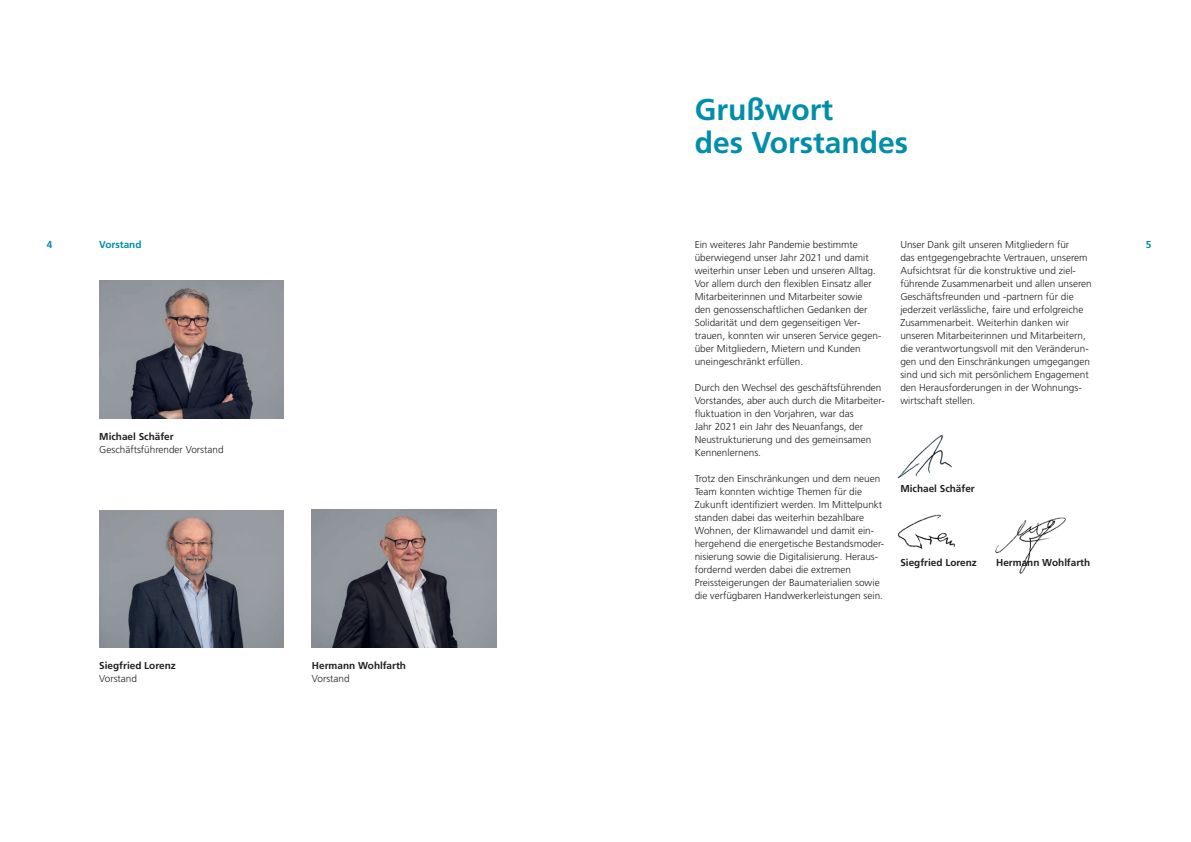
<style>
.page{position:relative;width:1191px;height:842px;background:#fff}
.page>*{position:absolute;margin:0;border:0;box-sizing:border-box;transform-origin:0 0}
.t1{font:700 30px/33px "Frutiger LT Pro";color:#018ea9}
.t2{font:300 10px/13px "Frutiger LT Pro";color:#231f20}
.t3{font:700 10px "Frutiger LT Pro";color:#231f20}
.t4{font:700 10px "Frutiger LT Pro";color:#018ea9}
</style>
<div class="page">
<img style="left:99px;top:281px;width:184px;height:137px">
<img style="left:99px;top:510px;width:184px;height:138px">
<img style="left:312px;top:510px;width:184px;height:137px">
<img style="left:897px;top:435px;width:55px;height:44px">
<img style="left:995px;top:517px;width:71px;height:57px">
<img style="left:897px;top:514px;width:58px;height:35px">
<h1 class="t1" style="left:694px;top:93px;width:215px">Grußwort<br>des Vorstandes</h1>
<p class="t2" style="left:900px;top:238px;width:193px">Unser Dank gilt unseren Mitgliedern für<br>das entgegengebrachte Vertrauen, unserem Aufsichtsrat für die konstruktive und ziel&shy;führende Zusammenarbeit und allen unseren Geschäftsfreunden und -partnern für die jederzeit verlässliche, faire und erfolgreiche Zusammenarbeit. Weiterhin danken wir unseren Mitarbeiterinnen und Mitarbeitern, die verantwortungsvoll mit den Veränderun&shy;gen und den Einschränkungen umgegangen sind und sich mit persönlichem Engagement den Herausforderungen in der Wohnungs&shy;wirtschaft stellen.</p>
<p class="t4" style="left:47px;top:239px;width:7px">4</p>
<p class="t2" style="left:694px;top:238px;width:165px">Ein weiteres Jahr Pandemie bestimmte</p>
<p class="t4" style="left:1145px;top:239px;width:7px">5</p>
<p class="t2" style="left:694px;top:251px;width:188px">überwiegend unser Jahr 2021 und damit weiterhin unser Leben und unseren Alltag.<br>Vor allem durch den flexiblen Einsatz aller Mitarbeiterinnen und Mitarbeiter sowie<br>den genossenschaftlichen Gedanken der Solidarität und dem gegenseitigen Ver&shy;trauen, konnten wir unseren Service gegen&shy;über Mitgliedern, Mietern und Kunden uneingeschränkt erfüllen.</p>
<p class="t2" style="left:694px;top:381px;width:191px">Durch den Wechsel des geschäftsführenden Vorstandes, aber auch durch die Mitarbeiter&shy;fluktuation in den Vorjahren, war das<br>Jahr 2021 ein Jahr des Neuanfangs, der Neustrukturierung und des gemeinsamen Kennenlernens.</p>
<p class="t2" style="left:694px;top:472px;width:191px">Trotz den Einschränkungen und dem neuen Team konnten wichtige Themen für die Zukunft identifiziert werden. Im Mittelpunkt standen dabei das weiterhin bezahlbare Wohnen, der Klimawandel und damit ein&shy;hergehend die energetische Bestandsmoder&shy;nisierung sowie die Digitalisierung. Heraus&shy;fordernd werden dabei die extremen Preissteigerungen der Baumaterialien sowie die verfügbaren Handwerkerleistungen sein.</p>
<p class="t4" style="left:99px;top:239px;width:44px">Vorstand</p>
<p class="t3" style="left:99px;top:431px;width:76px">Michael Schäfer</p>
<p class="t2" style="left:99px;top:443px;width:126px">Geschäftsführender Vorstand</p>
<p class="t3" style="left:900px;top:482px;width:76px">Michael Schäfer</p>
<p class="t3" style="left:900px;top:557px;width:78px">Siegfried Lorenz</p>
<p class="t3" style="left:996px;top:557px;width:96px">Hermann Wohlfarth</p>
<p class="t3" style="left:99px;top:660px;width:78px">Siegfried Lorenz</p>
<p class="t2" style="left:99px;top:672px;width:39px">Vorstand</p>
<p class="t3" style="left:312px;top:660px;width:96px">Hermann Wohlfarth</p>
<p class="t2" style="left:312px;top:672px;width:39px">Vorstand</p>
</div>
